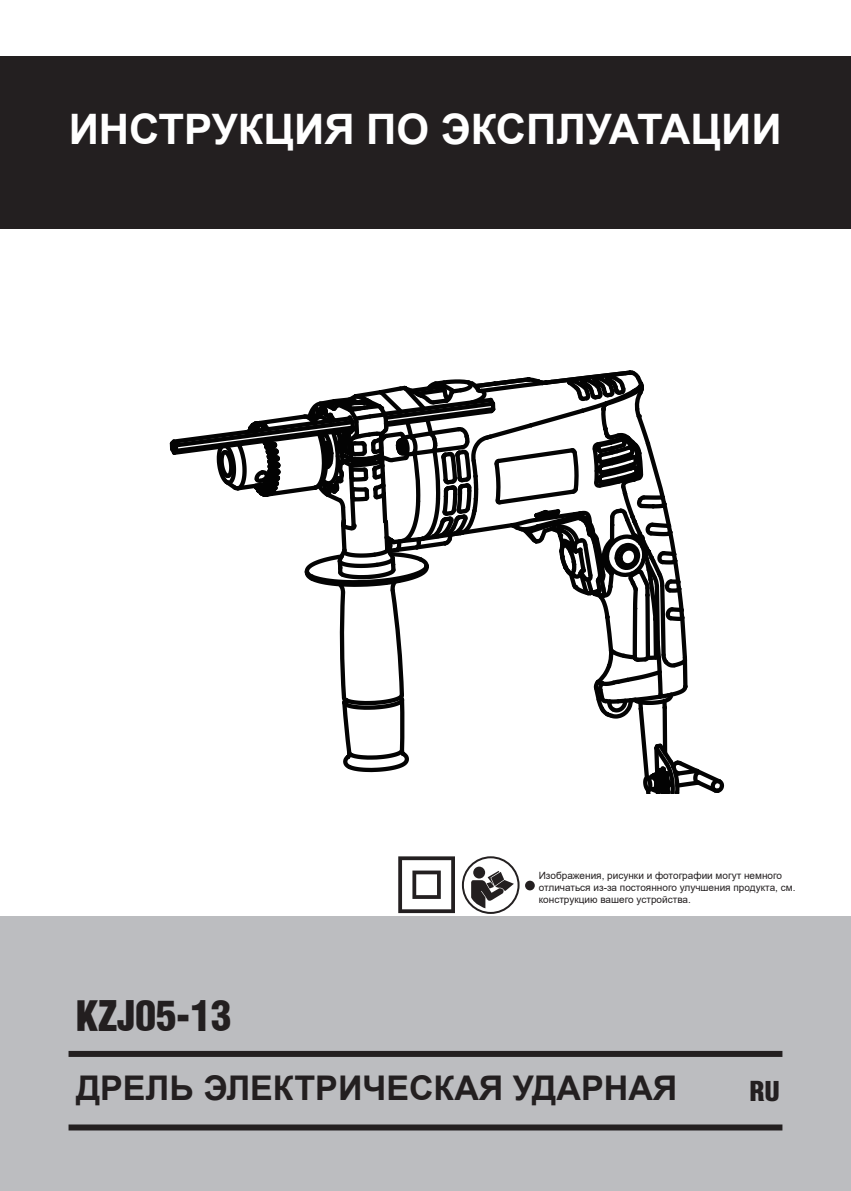
<style>
.page{position:relative;width:851px;height:1191px;background:#fff}
.page>*{position:absolute;margin:0;border:0;box-sizing:border-box;transform-origin:0 0}
.t1{font:46px "Helvetica Condensed Black Se";color:#231f20}
.t2{font:700 42px "Arial";color:#fff}
.t3{font:700 34px "Arial";color:#231f20}
.t4{font:30px "Helvetica Condensed Black Se";color:#231f20}
.t5{font:10px/12px "Arial";color:#231f20}
</style>
<div class="page">
<svg style="left:169px;top:370px;width:556px;height:423px"></svg>
<div style="left:0;top:917px;width:850px;height:274px;background:#bcbdc0"></div>
<div style="left:0;top:57px;width:850px;height:172px;background:#231f20"></div>
<div style="left:68px;top:1051px;width:714px;height:6px;background:#231f20"></div>
<div style="left:68px;top:1124px;width:714px;height:6px;background:#231f20"></div>
<svg style="left:462px;top:857px;width:56px;height:56px"></svg>
<div style="left:462px;top:856px;width:57px;height:58px;border:2px solid #231f20;border-radius:50%"></div>
<svg style="left:473px;top:866px;width:12px;height:12px"></svg>
<svg style="left:471px;top:871px;width:43px;height:37px"></svg>
<svg style="left:525px;top:880px;width:9px;height:10px"></svg>
<svg style="left:398px;top:856px;width:57px;height:57px"></svg>
<p class="t2" style="left:69px;top:99px;width:714px">ИНСТРУКЦИЯ ПО ЭКСПЛУАТАЦИИ</p>
<p class="t1" style="left:76px;top:997px;width:157px">KZJ05-13</p>
<p class="t5" style="left:538px;top:869px;width:258px">Изображения, рисунки и фотографии могут немного отличаться из-за постоянного улучшения продукта, см. конструкцию вашего устройства.</p>
<p class="t3" style="left:76px;top:1063px;width:602px">ДРЕЛЬ ЭЛЕКТРИЧЕСКАЯ УДАРНАЯ</p>
<p class="t4" style="left:749px;top:1078px;width:32px">RU</p>
</div>
